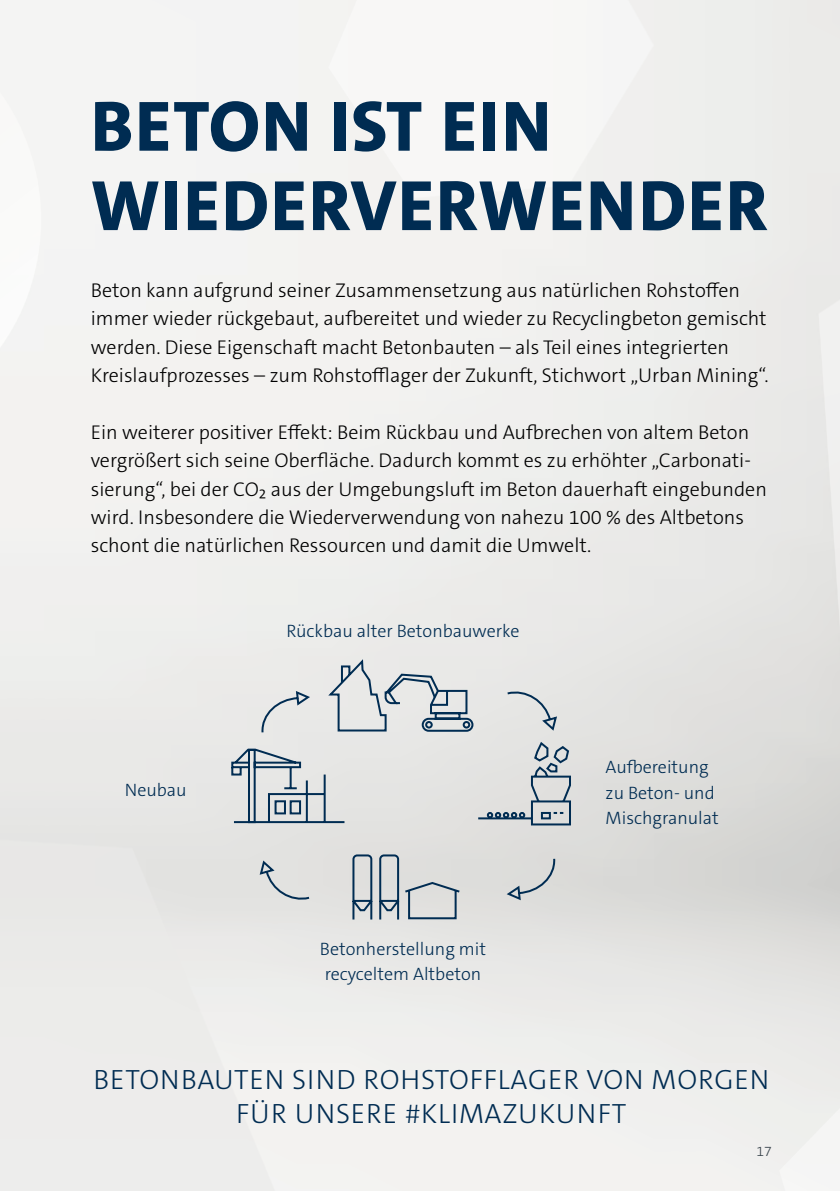
<style>
.page{position:relative;width:840px;height:1191px;background:#fff}
.page>*{position:absolute;margin:0;border:0;box-sizing:border-box;transform-origin:0 0}
.t1{font:800 72px "The Sans C5";letter-spacing:.02em;color:#002c52}
._003_Versal_Aussage{font:300 28px "The Sans C5";letter-spacing:.03em;color:#002c52}
._002_Copy{font:300 20px/28.4px "The Sans C5";color:#000}
.t2{font:300 18px/25.6px "The Sans C5";color:#002c52}
.t3{font:300 14px "The Sans C5";color:#39444c}
</style>
<div class="page">
<svg style="left:230px;top:658px;width:341px;height:263px;background:#d7dada"></svg>
<div style="left:258px;top:689px;width:300px;height:213px;background:#e3e3e1"></div>
<p class="t1" style="left:91px;top:80px;width:461px">BETON IST EIN</p>
<p class="t1" style="left:91px;top:159px;width:678px">WIEDERVERWENDER</p>
<p class="_002_Copy" style="left:91px;top:276px;width:677px">Beton kann aufgrund seiner Zusammensetzung aus natürlichen Rohstoffen immer wieder rückgebaut, aufbereitet und wieder zu Recyclingbeton gemischt werden. Diese Eigenschaft macht Betonbauten – als Teil eines integrierten</p>
<p class="_002_Copy" style="left:91px;top:361px;width:678px">Kreislaufprozesses – zum Rohstofflager der Zukunft, Stichwort „Urban Mining“.</p>
<p class="_002_Copy" style="left:91px;top:418px;width:659px">Ein weiterer positiver Effekt: Beim Rückbau und Aufbrechen von altem Beton</p>
<p class="_002_Copy" style="left:91px;top:446px;width:677px">vergrößert sich seine Oberfläche. Dadurch kommt es zu erhöhter „Carbonati&shy;sierung“, bei der CO₂ aus der Umgebungsluft im Beton dauerhaft eingebunden wird. Insbesondere die Wiederverwendung von nahezu 100 % des Altbetons schont die natürlichen Ressourcen und damit die Umwelt.</p>
<p class="t2" style="left:125px;top:777px;width:63px">Neubau</p>
<p class="t2" style="left:286px;top:618px;width:234px">Rückbau alter Betonbauwerke</p>
<p class="t2" style="left:320px;top:936px;width:167px">Betonherstellung mit</p>
<p class="t2" style="left:324px;top:961px;width:158px">recyceltem Altbeton</p>
<p class="t2" style="left:605px;top:754px;width:114px">Aufbereitung zu Beton- und<br>Mischgranulat</p>
<p class="_003_Versal_Aussage" style="left:93px;top:1061px;width:677px">BETONBAUTEN SIND ROHSTOFFLAGER VON MORGEN</p>
<p class="_003_Versal_Aussage" style="left:236px;top:1095px;width:391px">FÜR UNSERE #KLIMAZUKUNFT</p>
<p class="t3" style="left:756px;top:1142px;width:17px">17</p>
</div>
